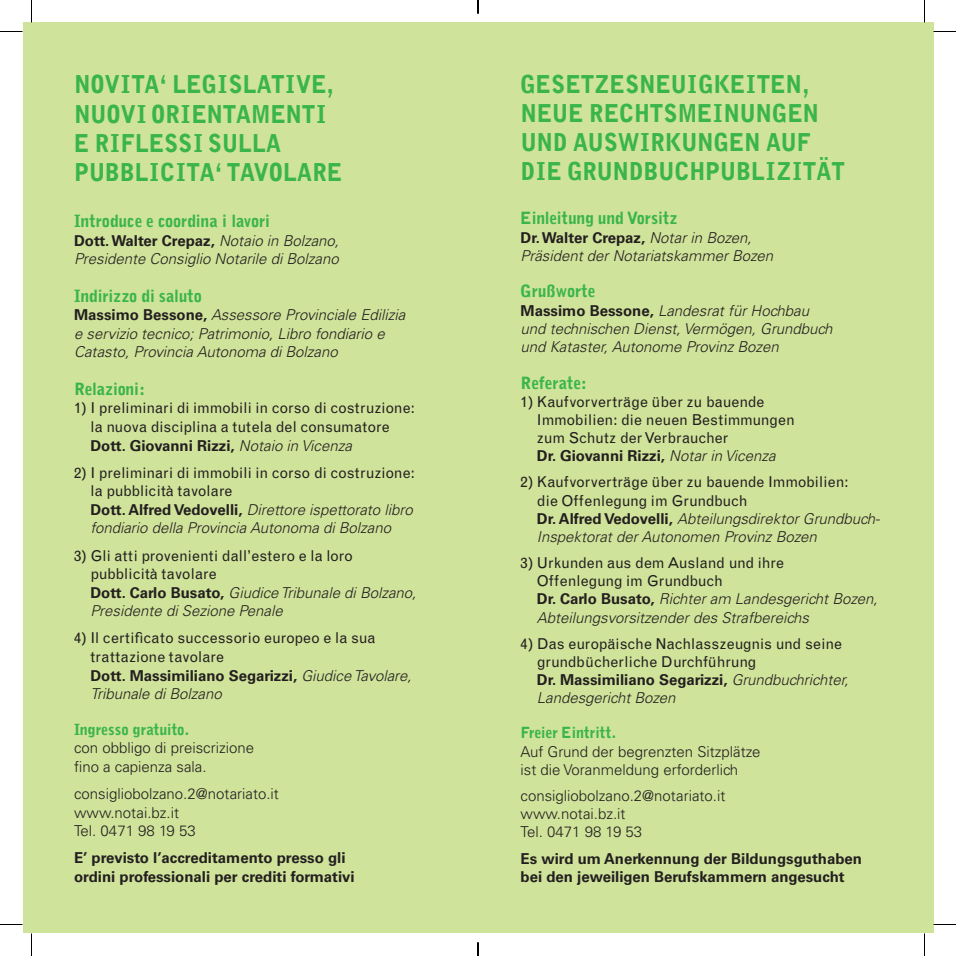
<style>
.page{position:relative;width:956px;height:956px;background:#fff}
.page>*{position:absolute;margin:0;border:0;box-sizing:border-box;transform-origin:0 0}
.t1{font:900 24px/28.8px "Grotesque";letter-spacing:.005em;color:#3ab54a;scale:.95 1}
.t2{font:900 16.5px "Grotesque";letter-spacing:-.02em;color:#3ab54a}
.t3{font:italic 300 15px/18.6px "Univers";color:#231f20}
.t4{font:15px/18.1px "Grotesque";letter-spacing:-.005em;color:#231f20}
.t5{font:300 15px/18.6px "Univers";color:#231f20}
.t6{font:700 15px/18px "Univers";color:#231f20}
.t7{font:900 15px "Grotesque";letter-spacing:-.015em;color:#3ab54a}
.s1{font-weight:700;font-style:normal}
.s2{font-weight:300;font-style:italic}
</style>
<div class="page">
<div style="left:23px;top:23px;width:910px;height:910px;background:#d0e39a"></div>
<svg style="left:0;top:31px;width:22px;height:1px"></svg>
<svg style="left:933px;top:31px;width:23px;height:1px"></svg>
<svg style="left:0;top:924px;width:22px;height:1px"></svg>
<svg style="left:933px;top:924px;width:23px;height:1px"></svg>
<svg style="left:31px;top:0;width:1px;height:23px"></svg>
<svg style="left:31px;top:933px;width:1px;height:23px"></svg>
<svg style="left:924px;top:0;width:1px;height:23px"></svg>
<svg style="left:924px;top:933px;width:1px;height:23px"></svg>
<svg style="left:477px;top:0;width:2px;height:14px"></svg>
<svg style="left:477px;top:942px;width:2px;height:14px"></svg>
<h1 class="t1" style="left:74px;top:70px;width:284px;line-height:29.4px">NOVITA‘ LEGISLATIVE,<br>NUOVI ORIENTAMENTI<br>E RIFLESSI SULLA<br>PUBBLICITA‘ TAVOLARE</h1>
<p class="t2" style="left:74px;top:211px;width:198px">Introduce e coordina i lavori</p>
<p class="t3" style="left:74px;top:231px;width:267px"><span class="s1">Dott. Walter Crepaz,</span> Notaio in Bolzano,<br>Presidente Consiglio Notarile di Bolzano</p>
<p class="t2" style="left:74px;top:285px;width:130px">Indirizzo di saluto</p>
<p class="t3" style="left:74px;top:306px;width:333px"><span class="s1">Massimo Bessone,</span> Assessore Provinciale Edilizia e servizio tecnico; Patrimonio, Libro fondiario e<br>Catasto, Provincia Autonoma di Bolzano</p>
<p class="t2" style="left:74px;top:379px;width:72px">Relazioni:</p>
<p class="t4" style="left:74px;top:399px;width:342px;line-height:18.6px;text-align:center">1) I preliminari di immobili in corso di costruzione: la nuova disciplina a tutela del consumatore</p>
<p class="t6" style="left:90px;top:436px;width:263px">Dott. Giovanni Rizzi, <span class="s2">Notaio in Vicenza</span></p>
<p class="t4" style="left:90px;top:463px;width:326px;line-height:18.6px;text-indent:-16px">2) I preliminari di immobili in corso di costruzione: la pubblicità tavolare</p>
<p class="t3" style="left:90px;top:500px;width:324px"><span class="s1">Dott. Alfred Vedovelli,</span> Direttore ispettorato libro fondiario della Provincia Autonoma di Bolzano</p>
<p class="t4" style="left:90px;top:546px;width:264px;line-height:18.6px;text-indent:-16px">3) Gli atti provenienti dall’estero e la loro pubblicità tavolare</p>
<p class="t3" style="left:90px;top:583px;width:328px"><span class="s1">Dott. Carlo Busato,</span> Giudice Tribunale di Bolzano,<br>Presidente di Sezione Penale</p>
<p class="t4" style="left:90px;top:629px;width:287px;line-height:18.6px;text-indent:-16px">4) Il certificato successorio europeo e la sua trattazione tavolare</p>
<p class="t3" style="left:90px;top:666px;width:323px"><span class="s1">Dott. Massimiliano Segarizzi,</span> Giudice Tavolare,<br>Tribunale di Bolzano</p>
<p class="t7" style="left:74px;top:720px;width:117px">Ingresso gratuito.</p>
<p class="t5" style="left:74px;top:739px;width:182px">con obbligo di preiscrizione fino a capienza sala.</p>
<p class="t5" style="left:74px;top:784px;width:206px">consigliobolzano.2@notariato.it www.notai.bz.it<br>Tel. 0471 98 19 53</p>
<p class="t6" style="left:74px;top:849px;width:282px;line-height:18.6px">E’ previsto l’accreditamento presso gli ordini professionali per crediti formativi</p>
<h1 class="t1" style="left:520px;top:70px;width:343px">GESETZESNEUIGKEITEN,<br>NEUE RECHTSMEINUNGEN<br>UND AUSWIRKUNGEN AUF<br>DIE GRUNDBUCHPUBLIZITÄT</h1>
<p class="t2" style="left:520px;top:208px;width:158px">Einleitung und Vorsitz</p>
<p class="t3" style="left:520px;top:228px;width:254px;line-height:18px"><span class="s1">Dr. Walter Crepaz,</span> Notar in Bozen,<br>Präsident der Notariatskammer Bozen</p>
<p class="t2" style="left:520px;top:281px;width:76px">Grußworte</p>
<p class="t3" style="left:520px;top:301px;width:313px;line-height:18.1px"><span class="s1">Massimo Bessone,</span> Landesrat für Hochbau und technischen Dienst, Vermögen, Grundbuch und Kataster, Autonome Provinz Bozen</p>
<p class="t2" style="left:520px;top:372px;width:67px">Referate:</p>
<p class="t4" style="left:537px;top:392px;width:259px;text-indent:-16px">1) Kaufvorverträge über zu bauende<br>Immobilien: die neuen Bestimmungen zum Schutz der Verbraucher</p>
<p class="t6" style="left:537px;top:447px;width:240px">Dr. Giovanni Rizzi, <span class="s2">Notar in Vicenza</span></p>
<p class="t4" style="left:537px;top:473px;width:313px;text-indent:-16px">2) Kaufvorverträge über zu bauende Immobilien: die Offenlegung im Grundbuch</p>
<p class="t3" style="left:537px;top:509px;width:345px;line-height:18px"><span class="s1">Dr. Alfred Vedovelli,</span> Abteilungsdirektor Grundbuch -<br>Inspektorat der Autonomen Provinz Bozen</p>
<p class="t4" style="left:537px;top:554px;width:249px;text-indent:-16px">3) Urkunden aus dem Ausland und ihre<br>Offenlegung im Grundbuch</p>
<p class="t3" style="left:537px;top:590px;width:342px;line-height:18.1px"><span class="s1">Dr. Carlo Busato,</span> Richter am Landesgericht Bozen,<br>Abteilungsvorsitzender des Strafbereichs</p>
<p class="t4" style="left:537px;top:635px;width:307px;text-indent:-16px">4) Das europäische Nachlasszeugnis und seine grundbücherliche Durchführung</p>
<p class="t3" style="left:537px;top:671px;width:313px;line-height:18.1px"><span class="s1">Dr. Massimiliano Segarizzi,</span> Grundbuchrichter,<br>Landesgericht Bozen</p>
<p class="t7" style="left:520px;top:724px;width:97px">Freier Eintritt.</p>
<p class="t5" style="left:520px;top:742px;width:241px;line-height:18.1px">Auf Grund der begrenzten Sitzplätze ist die Voranmeldung erforderlich</p>
<p class="t5" style="left:520px;top:787px;width:206px;line-height:18px">consigliobolzano.2@notariato.it www.notai.bz.it<br>Tel. 0471 98 19 53</p>
<p class="t6" style="left:520px;top:850px;width:343px">Es wird um Anerkennung der Bildungsguthaben bei den jeweiligen Berufskammern angesucht</p>
</div>
